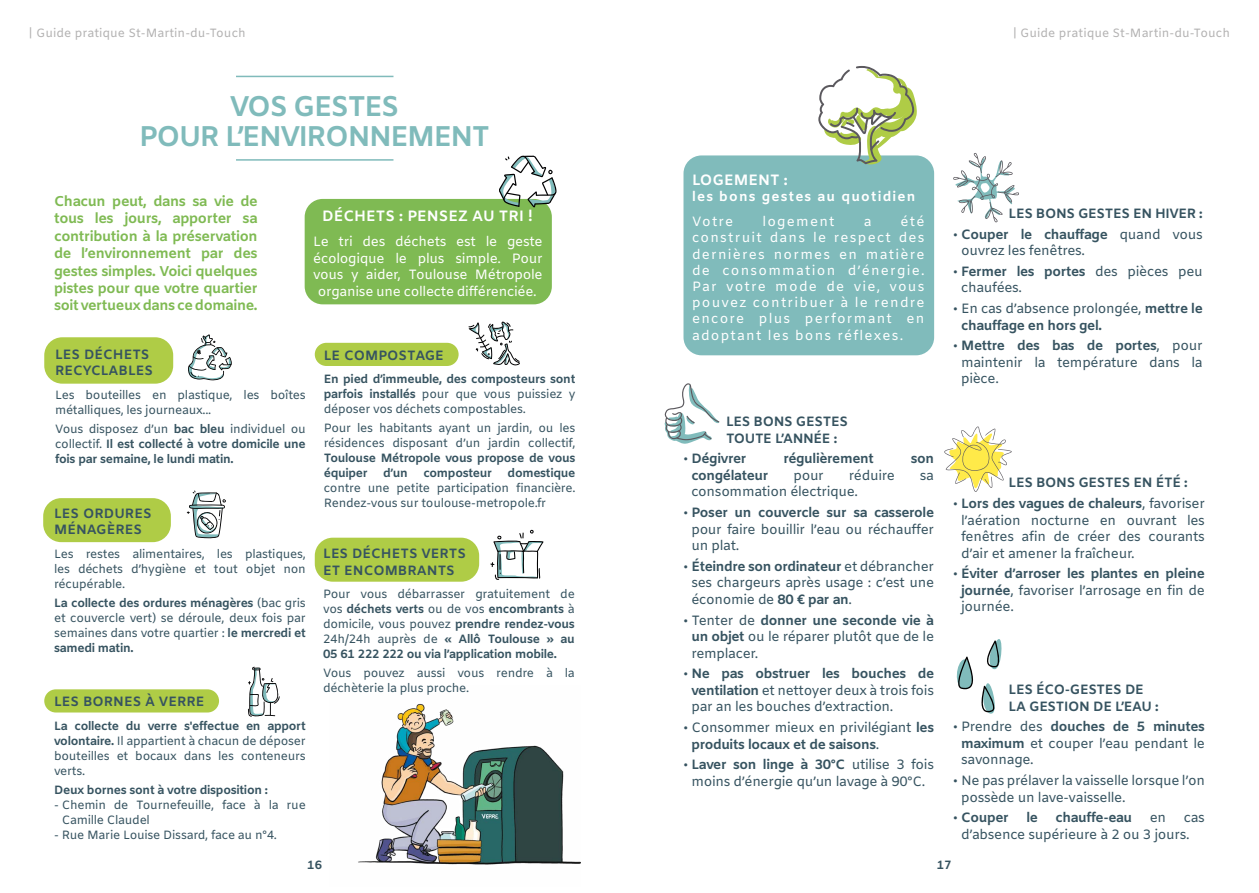
<style>
.page{position:relative;width:1259px;height:893px;background:#fff}
.page>*{position:absolute;margin:0;border:0;box-sizing:border-box;transform-origin:0 0}
.t1{font:700 28.5px/30px "Amiko";letter-spacing:-.05em;color:#80bbbb;text-align:center}
.t2{font:700 15px "Amiko";color:#fff}
.t3{font:700 14.25px/17.4px "Amiko";letter-spacing:-.025em;color:#7fba53;text-align:justify}
.t4{font:13.5px/16.5px "Amiko";letter-spacing:-.025em;color:#365360;text-align:justify}
.t5{font:13.5px/16.2px "Amiko";letter-spacing:-.02em;color:#fff;text-align:center}
.t6{font:700 13.5px/16.5px "Amiko";letter-spacing:-.025em;color:#365360}
.t7{font:700 13.5px/16.5px "Amiko";color:#365360}
.t8{font:700 13.5px "Amiko";letter-spacing:.09em;color:#fff}
.t9{font:13.5px "Amiko";letter-spacing:.09em;color:#fff}
.t10{font:12px/15px "Amiko";letter-spacing:-.025em;color:#365360}
.t11{font:700 12px/15px "Amiko";letter-spacing:-.025em;color:#365360;text-align:justify}
.t12{font:12px "Amiko";color:#b3b2b2}
.s1{font-weight:400}
.s2{font-weight:700}
</style>
<div class="page">
<hr style="left:236px;top:76px;width:157px;height:1px;background:#80bbbb">
<hr style="left:236px;top:159px;width:157px;height:2px;background:#80bbbb">
<img style="left:358px;top:704px;width:222px;height:161px">
<div style="left:44px;top:337px;width:129px;height:47px;background:#afcc46;border-radius:18px"></div>
<svg style="left:188px;top:334px;width:44px;height:46px"></svg>
<div style="left:315px;top:343px;width:143px;height:23px;background:#afcc46;border-radius:12px"></div>
<svg style="left:468px;top:321px;width:52px;height:44px"></svg>
<div style="left:43px;top:498px;width:128px;height:44px;background:#afcc46;border-radius:18px"></div>
<svg style="left:187px;top:490px;width:39px;height:48px"></svg>
<div style="left:315px;top:538px;width:164px;height:44px;background:#afcc46;border-radius:18px"></div>
<svg style="left:490px;top:529px;width:54px;height:51px"></svg>
<div style="left:44px;top:689px;width:175px;height:23px;background:#afcc46;border-radius:12px"></div>
<svg style="left:248px;top:666px;width:32px;height:51px"></svg>
<div style="left:305px;top:199px;width:247px;height:105px;background:#7fba53;border-radius:18px"></div>
<svg style="left:498px;top:155px;width:58px;height:53px"></svg>
<div style="left:683px;top:155px;width:251px;height:200px;background:#80bbbb;border-radius:18px"></div>
<svg style="left:944px;top:426px;width:67px;height:66px"></svg>
<svg style="left:953px;top:153px;width:66px;height:69px"></svg>
<svg style="left:664px;top:383px;width:55px;height:61px"></svg>
<svg style="left:956px;top:639px;width:46px;height:75px"></svg>
<svg style="left:818px;top:66px;width:99px;height:99px"></svg>
<p class="t12" style="left:29px;top:26px;width:218px">| Guide pratique St-Martin-du-Touch</p>
<p class="t12" style="left:1013px;top:26px;width:218px">| Guide pratique St-Martin-du-Touch</p>
<h1 class="t1" style="left:139px;top:94px;width:352px">VOS GESTES<br>POUR L’ENVIRONNEMENT</h1>
<p class="t3" style="left:54px;top:194px;width:205px">Chacun peut, dans sa vie de tous les jours, apporter sa contribution à la préservation de l’environnement par des gestes simples. Voici quelques pistes pour que votre quartier soit vertueux dans ce domaine.</p>
<p class="t7" style="left:55px;top:347px;width:100px">LES DÉCHETS<br>RECYCLABLES</p>
<p class="t10" style="left:55px;top:388px;width:252px">Les bouteilles en plastique, les boîtes métalliques, les journeaux...</p>
<p class="t11" style="left:55px;top:422px;width:252px"><span class="s1">Vous disposez d’un</span> bac bleu <span class="s1">individuel ou collectif.</span> Il est collecté à votre domicile une fois par semaine, le lundi matin.</p>
<p class="t7" style="left:54px;top:506px;width:99px">LES ORDURES<br>MÉNAGÈRES</p>
<p class="t10" style="left:54px;top:547px;width:253px;text-align:justify">Les restes alimentaires, les plastiques, les déchets d’hygiène et tout objet non récupérable.</p>
<p class="t10" style="left:54px;top:596px;width:253px;text-align:justify"><span class="s2">La collecte des ordures ménagères</span> (bac gris et couvercle vert) se déroule, deux fois par semaines dans votre quartier : <span class="s2">le mercredi et samedi matin.</span></p>
<p class="t7" style="left:54px;top:694px;width:152px">LES BORNES À VERRE</p>
<p class="t10" style="left:54px;top:719px;width:253px;text-align:justify"><span class="s2">La collecte du verre s'effectue en apport volontaire.</span> Il appartient à chacun de déposer bouteilles et bocaux dans les conteneurs verts.</p>
<p class="t11" style="left:54px;top:783px;width:215px">Deux bornes sont à votre disposition :</p>
<p class="t10" style="left:62px;top:798px;width:246px;text-indent:-8px">- Chemin de Tournefeuille, face à la rue<br>Camille Claudel</p>
<p class="t10" style="left:54px;top:828px;width:224px">- Rue Marie Louise Dissard, face au n°4.</p>
<p class="t2" style="left:322px;top:207px;width:212px">DÉCHETS : PENSEZ AU TRI !</p>
<p class="t5" style="left:313px;top:235px;width:231px">Le tri des déchets est le geste écologique le plus simple. Pour vous y aider, Toulouse Métropole organise une collecte différenciée.</p>
<p class="t7" style="left:324px;top:348px;width:122px">LE COMPOSTAGE</p>
<p class="t11" style="left:324px;top:373px;width:253px">En pied d’immeuble, des composteurs sont parfois installés <span class="s1">pour que vous puissiez y déposer vos déchets compostables.</span></p>
<p class="t10" style="left:324px;top:422px;width:253px">Pour les habitants ayant un jardin, ou les résidences disposant d’un jardin collectif,</p>
<p class="t11" style="left:324px;top:452px;width:253px">Toulouse Métropole vous propose de vous équiper</p>
<p class="t11" style="left:383px;top:467px;width:26px">d’un</p>
<p class="t11" style="left:423px;top:467px;width:70px">composteur</p>
<p class="t11" style="left:507px;top:467px;width:69px">domestique</p>
<p class="t10" style="left:324px;top:482px;width:253px">contre une petite participation financière.<br>Rendez-vous sur toulouse-metropole.fr</p>
<p class="t7" style="left:323px;top:546px;width:144px">LES DÉCHETS VERTS<br>ET ENCOMBRANTS</p>
<p class="t11" style="left:323px;top:588px;width:253px"><span class="s1">Pour vous débarrasser gratuitement de vos</span> déchets verts <span class="s1">ou de vos</span> encombrants <span class="s1">à domicile, vous pouvez</span> prendre rendez-vous <span class="s1">24h/24h auprès de</span> « Allô Toulouse » au 05 61 222 222 ou via l’application mobile.</p>
<p class="t10" style="left:323px;top:667px;width:253px">Vous pouvez aussi vous rendre à la déchèterie la plus proche.</p>
<p class="t2" style="left:692px;top:171px;width:97px">LOGEMENT :</p>
<p class="t8" style="left:692px;top:189px;width:225px">les bons gestes au quotidien</p>
<p class="t5" style="left:692px;top:214px;width:43px">Votre</p>
<p class="t9" style="left:762px;top:214px;width:74px">logement</p>
<p class="t5" style="left:863px;top:214px;width:9px">a</p>
<p class="t5" style="left:692px;top:214px;width:234px;text-align:justify;text-indent:208px">été construit dans le respect des dernières normes en matière de consommation d’énergie.<br>Par votre mode de vie, vous pouvez contribuer à le rendre encore plus performant en adoptant les bons réflexes.</p>
<p class="t6" style="left:726px;top:414px;width:123px">LES BONS GESTES<br>TOUTE L’ANNÉE :</p>
<p class="t6" style="left:683px;top:451px;width:65px"><span class="s1">•</span> Dégivrer</p>
<p class="t6" style="left:783px;top:451px;width:92px">régulièrement</p>
<p class="t6" style="left:910px;top:451px;width:25px">son</p>
<p class="t6" style="left:691px;top:468px;width:79px">congélateur</p>
<p class="t4" style="left:793px;top:468px;width:32px">pour</p>
<p class="t4" style="left:849px;top:468px;width:48px">réduire</p>
<p class="t4" style="left:920px;top:468px;width:16px">sa</p>
<p class="t4" style="left:691px;top:484px;width:168px">consommation électrique.</p>
<p class="t4" style="left:691px;top:505px;width:244px;text-indent:-8px">• <span class="s2">Poser un couvercle sur sa casserole </span>pour faire bouillir l’eau ou réchauffer un plat.</p>
<p class="t4" style="left:691px;top:559px;width:244px;text-indent:-8px">• <span class="s2">Éteindre son ordinateur</span> et débrancher ses chargeurs après usage : c’est une économie de <span class="s2">80 € par an</span>.</p>
<p class="t4" style="left:691px;top:613px;width:244px;text-indent:-8px">• Tenter de <span class="s2">donner une seconde vie à un objet</span> ou le réparer plutôt que de le remplacer.</p>
<p class="t4" style="left:691px;top:666px;width:244px;text-indent:-8px">• <span class="s2">Ne pas obstruer les bouches de ventilation</span> et nettoyer deux à trois fois par an les bouches d’extraction.</p>
<p class="t4" style="left:691px;top:720px;width:244px;text-indent:-8px">• Consommer mieux en privilégiant <span class="s2">les produits locaux et de saisons</span>.</p>
<p class="t4" style="left:683px;top:757px;width:252px;text-align:center">• <span class="s2">Laver son linge à 30°C</span> utilise 3 fois moins d’énergie qu’un lavage à 90°C.</p>
<p class="t6" style="left:1008px;top:206px;width:196px">LES BONS GESTES EN HIVER :</p>
<p class="t4" style="left:961px;top:227px;width:243px;text-indent:-8px">• <span class="s2">Couper le chauffage</span> quand vous ouvrez les fenêtres.</p>
<p class="t4" style="left:961px;top:264px;width:243px;text-indent:-8px">• <span class="s2">Fermer les portes</span> des pièces peu chaufées.</p>
<p class="t6" style="left:961px;top:301px;width:243px;text-indent:-8px"><span class="s1">• En cas d’absence prolongée,</span> mettre le chauffage en hors gel.</p>
<p class="t4" style="left:961px;top:339px;width:243px;text-indent:-8px">• <span class="s2">Mettre des bas de portes</span>, pour maintenir la température dans la pièce.</p>
<p class="t6" style="left:1008px;top:476px;width:181px">LES BONS GESTES EN ÉTÉ :</p>
<p class="t4" style="left:961px;top:496px;width:245px;text-indent:-8px">• <span class="s2">Lors des vagues de chaleurs</span>, favoriser l’aération nocturne en ouvrant les fenêtres afin de créer des courants d’air et amener la fraîcheur.</p>
<p class="t6" style="left:961px;top:567px;width:245px;text-align:justify;text-indent:-8px"><span class="s1">•</span> Éviter d’arroser les plantes en pleine journée<span class="s1">, favoriser l’arrosage en fin de journée.</span></p>
<p class="t6" style="left:1008px;top:682px;width:152px">LES ÉCO-GESTES DE<br>LA GESTION DE L’EAU :</p>
<p class="t4" style="left:961px;top:720px;width:245px;text-indent:-8px">• Prendre des <span class="s2">douches de 5 minutes maximum</span> et couper l’eau pendant le savonnage.</p>
<p class="t4" style="left:961px;top:773px;width:245px;text-indent:-8px">• Ne pas prélaver la vaisselle lorsque l’on possède un lave-vaisselle.</p>
<p class="t6" style="left:953px;top:811px;width:57px"><span class="s1">•</span> Couper</p>
<p class="t6" style="left:1026px;top:811px;width:13px">le</p>
<p class="t6" style="left:1055px;top:811px;width:78px">chauffe-eau</p>
<p class="t4" style="left:1149px;top:811px;width:18px">en</p>
<p class="t4" style="left:961px;top:811px;width:245px;text-indent:223px">cas d’absence supérieure à 2 ou 3 jours.</p>
<p class="t11" style="left:307px;top:858px;width:16px">16</p>
<p class="t11" style="left:936px;top:858px;width:16px">17</p>
</div>
